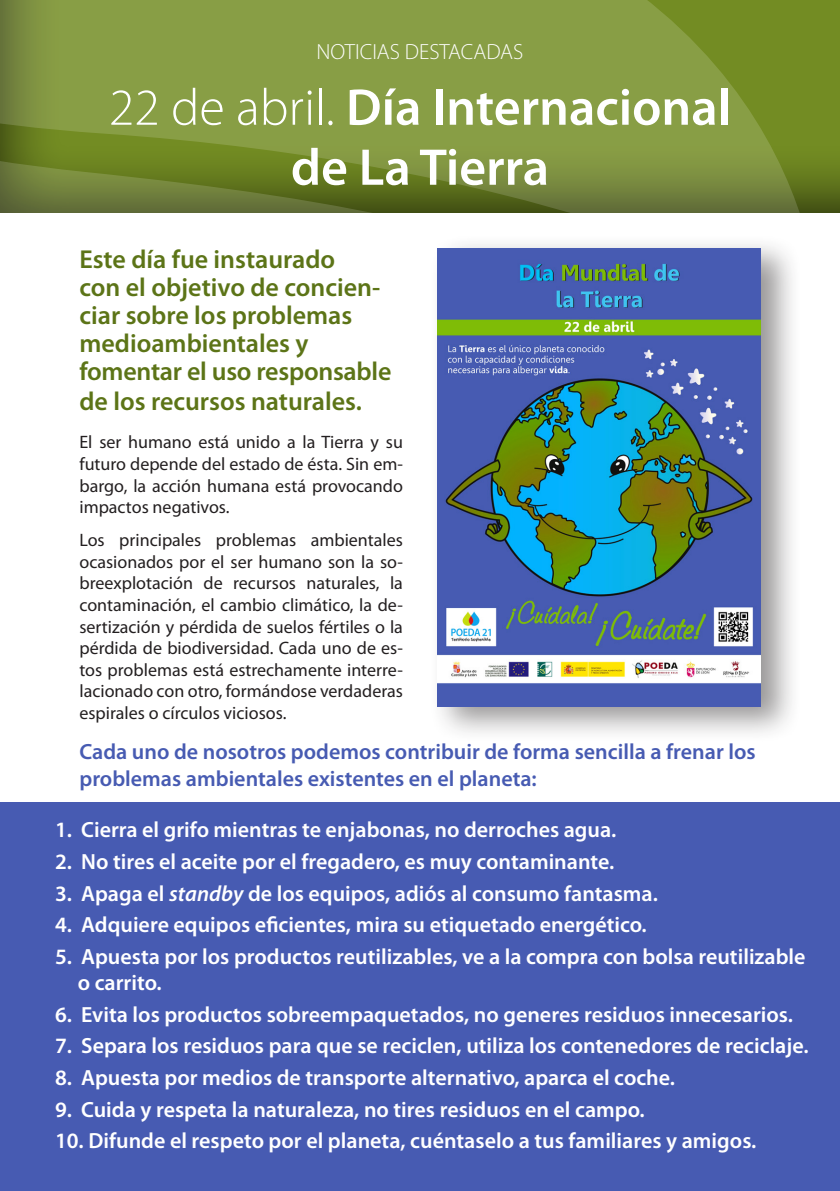
<style>
.page{position:relative;width:840px;height:1191px;background:#fff}
.page>*{position:absolute;margin:0;border:0;box-sizing:border-box;transform-origin:0 0}
.t1{font:600 52px "Myriad Pro";color:#fff}
.t2{font:600 26px/28px "Myriad Pro";color:#5c7417}
.t3{font:600 22px/26px "Myriad Pro";color:#fff}
.t4{font:600 22px/26.4px "Myriad Pro";color:#475bb2}
.t5{font:300 22px "Myriad Pro";color:#fff}
.t6{font:18px/21.6px "Myriad Pro";color:#231f20;text-align:justify}
.s1{font-weight:300}
.s2{font-style:italic}
</style>
<div class="page">
<div style="left:0;top:0;width:839px;height:215px;background:#231f20;opacity:.75"></div>
<div style="left:0;top:802px;width:839px;height:389px;background:#475bb2"></div>
<svg style="left:0;top:0;width:819px;height:215px;background:#7e933d"></svg>
<div style="left:427px;top:233px;width:373px;height:508px;background:#231f20;opacity:.47"></div>
<img style="left:437px;top:248px;width:323px;height:458px">
<p class="t5" style="left:316px;top:40px;width:208px">NOTICIAS DESTACADAS</p>
<p class="t1" style="left:109px;top:74px;width:623px"><span class="s1">22 de abril.</span> Día Internacional</p>
<p class="t1" style="left:291px;top:134px;width:260px">de La Tierra</p>
<p class="t2" style="left:79px;top:244px;width:257px">Este día fue instaurado</p>
<p class="t2" style="left:79px;top:272px;width:302px">con el objetivo de concien&shy;ciar sobre los problemas medioambientales y</p>
<p class="t2" style="left:79px;top:355px;width:313px;line-height:30px">fomentar el uso responsable de los recursos naturales.</p>
<p class="t6" style="left:79px;top:431px;width:325px">El ser humano está unido a la Tierra y su futuro depende del estado de ésta. Sin em&shy;bargo, la acción humana está provocando impactos negativos.</p>
<p class="t6" style="left:79px;top:529px;width:325px">Los principales problemas ambientales ocasionados por el ser humano son la so&shy;breexplotación de recursos naturales, la contaminación, el cambio climático, la de&shy;sertización y pérdida de suelos fértiles o la pérdida de biodiversidad. Cada uno de es&shy;tos problemas está estrechamente interre&shy;lacionado con otro, formándose verdaderas espirales o círculos viciosos.</p>
<p class="t4" style="left:79px;top:738px;width:677px">Cada uno de nosotros podemos contribuir de forma sencilla a frenar los problemas ambientales existentes en el planeta:</p>
<p class="t3" style="left:55px;top:816px;width:562px">1. Cierra el grifo mientras te enjabonas, no derroches agua.</p>
<p class="t3" style="left:55px;top:848px;width:560px">2. No tires el aceite por el fregadero, es muy contaminante.</p>
<p class="t3" style="left:55px;top:879px;width:604px">3. Apaga el <span class="s2">standby</span> de los equipos, adiós al consumo fantasma.</p>
<p class="t3" style="left:55px;top:911px;width:593px">4. Adquiere equipos eficientes, mira su etiquetado energético.</p>
<p class="t3" style="left:78px;top:943px;width:729px;text-indent:-23px">5. Apuesta por los productos reutilizables, ve a la compra con bolsa reutilizable o carrito.</p>
<p class="t3" style="left:55px;top:1000px;width:739px">6. Evita los productos sobreempaquetados, no generes residuos innecesarios.</p>
<p class="t3" style="left:55px;top:1032px;width:754px">7. Separa los residuos para que se reciclen, utiliza los contenedores de reciclaje.</p>
<p class="t3" style="left:55px;top:1064px;width:621px">8. Apuesta por medios de transporte alternativo, aparca el coche.</p>
<p class="t3" style="left:55px;top:1095px;width:591px">9. Cuida y respeta la naturaleza, no tires residuos en el campo.</p>
<p class="t3" style="left:55px;top:1127px;width:702px">10. Difunde el respeto por el planeta, cuéntaselo a tus familiares y amigos.</p>
</div>
